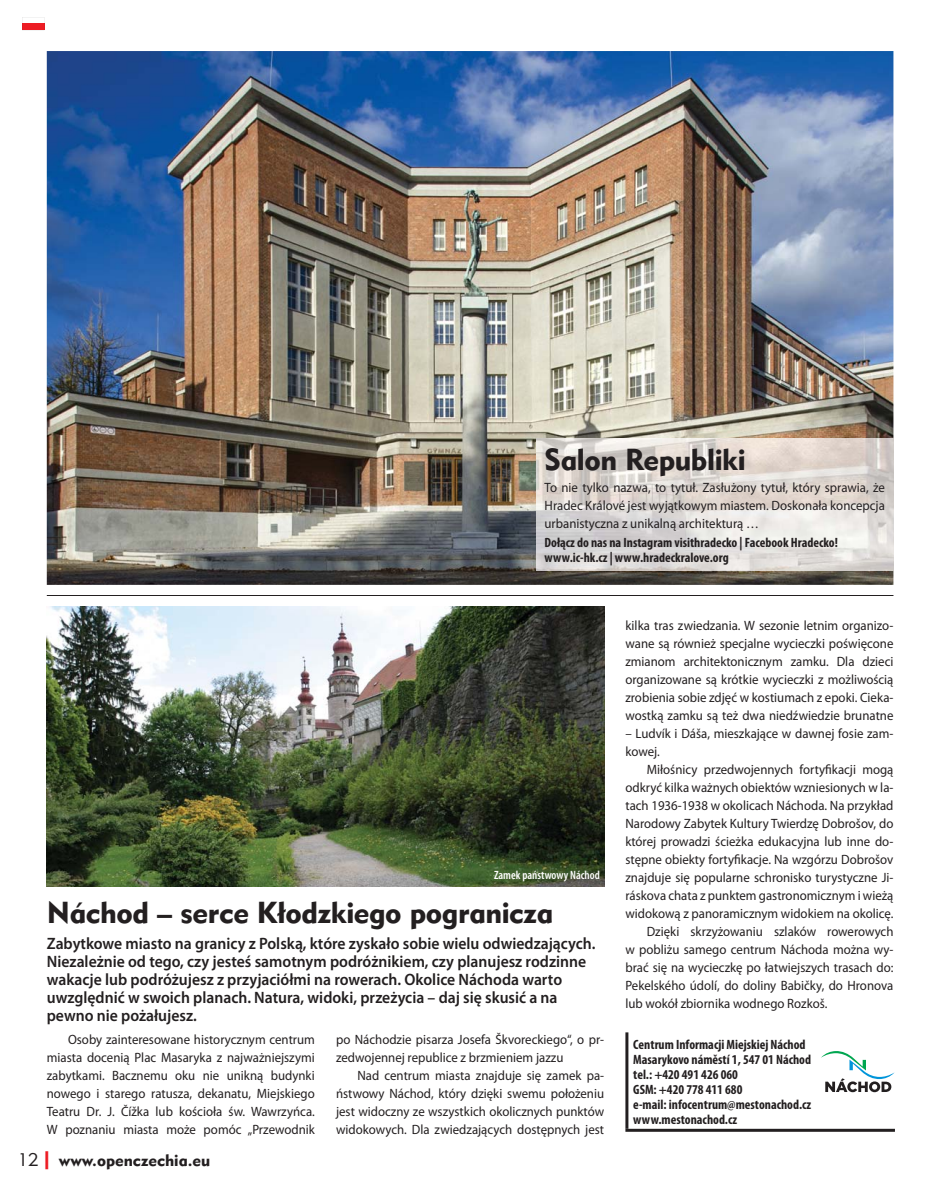
<style>
.page{position:relative;width:936px;height:1191px;background:#fff}
.page>*{position:absolute;margin:0;border:0;box-sizing:border-box;transform-origin:0 0}
.t1{font:30px "Geometric 415 AT Black A";letter-spacing:-.01em;color:#231f20}
.t2{font:600 16.5px/18px "Myriad Pro";color:#231f20;scale:.95 1}
.t3{font:16.5px "Geometric 415 AT Black A";color:#231f20}
.t4{font:13.5px/18px "Myriad Pro";color:#231f20;text-align:justify;scale:.95 1}
.t5{font:700 condensed 13.5px/15px "Myriad Pro";color:#231f20}
.t6{font:600 condensed 12px "Myriad Pro";color:#fff}
.s1{font-family:"Geometric 415 AT Lite A";font-size:18px}
.s2{font-size:18px;color:#ed1c24}
</style>
<div class="page">
<img style="left:47px;top:51px;width:846px;height:534px">
<hr style="left:625px;top:1032px;width:3px;height:96px;background:#231f20">
<hr style="left:625px;top:1128px;width:269px;height:3px;background:#231f20">
<img style="left:536px;top:438px;width:357px;height:132px">
<img style="left:47px;top:606px;width:557px;height:281px">
<svg style="left:821px;top:1051px;width:73px;height:41px"></svg>
<svg style="left:22px;top:17px;width:22px;height:13px"></svg>
<hr style="left:47px;top:595px;width:846px;height:1px;background:#231f20">
<h1 class="t1" style="left:544px;top:448px;width:202px">Salon Republiki</h1>
<p class="t4" style="left:544px;top:479px;width:360px">To nie tylko nazwa, to tytuł. Zasłużony tytuł, który sprawia, że Hradec Králové jest wyjątkowym miastem. Doskonała koncepcja urbanistyczna z unikalną architekturą …</p>
<p class="t5" style="left:544px;top:536px;width:295px">Dołącz do nas na Instagram visithradecko | Facebook Hradecko! www.ic-hk.cz | www.hradeckralove.org</p>
<p class="t6" style="left:494px;top:870px;width:107px">Zamek państwowy Náchod</p>
<h1 class="t1" style="left:47px;top:900px;width:508px">Náchod – serce Kłodzkiego pogranicza</h1>
<p class="t2" style="left:47px;top:936px;width:579px">Zabytkowe miasto na granicy z Polską, które zyskało sobie wielu odwiedzających.<br>Niezależnie od tego, czy jesteś samotnym podróżnikiem, czy planujesz rodzinne wakacje lub podróżujesz z przyjaciółmi na rowerach. Okolice Náchoda warto uwzględnić w swoich planach. Natura, widoki, przeżycia – daj się skusić a na pewno nie pożałujesz.</p>
<p class="t4" style="left:47px;top:1032px;width:284px;text-indent:21px">Osoby zainteresowane historycznym centrum miasta docenią Plac Masaryka z najważniejszymi zabytkami. Bacznemu oku nie unikną budynki nowego i starego ratusza, dekanatu, Miejskiego Teatru Dr. J. Čížka lub kościoła św. Wawrzyńca.<br>W poznaniu miasta może pomóc „Przewodnik</p>
<p class="t4" style="left:336px;top:1032px;width:284px">po Náchodzie pisarza Josefa Škvoreckiego“, o pr&shy;zedwojennej republice z brzmieniem jazzu</p>
<p class="t4" style="left:336px;top:1068px;width:283px;text-indent:21px">Nad centrum miasta znajduje się zamek pa&shy;ństwowy Náchod, który dzięki swemu położeniu jest widoczny ze wszystkich okolicznych punktów widokowych. Dla zwiedzających dostępnych jest</p>
<p class="t3" style="left:18px;top:1154px;width:194px"><span class="s1">12</span><span class="s2">|</span> www.openczechia.eu</p>
<p class="t4" style="left:625px;top:618px;width:283px">kilka tras zwiedzania. W sezonie letnim organizo&shy;wane są również specjalne wycieczki poświęcone zmianom architektonicznym zamku. Dla dzieci organizowane są krótkie wycieczki z możliwością zrobienia sobie zdjęć w kostiumach z epoki. Cieka&shy;wostką zamku są też dwa niedźwiedzie brunatne</p>
<p class="t4" style="left:625px;top:726px;width:283px">– Ludvík i Dáša, mieszkające w dawnej fosie zam&shy;kowej.</p>
<p class="t4" style="left:646px;top:762px;width:261px">Miłośnicy przedwojennych fortyfikacji mogą</p>
<p class="t4" style="left:625px;top:780px;width:283px">odkryć kilka ważnych obiektów wzniesionych w la-</p>
<p class="t4" style="left:625px;top:798px;width:283px">tach 1936-1938 w okolicach Náchoda. Na przykład</p>
<p class="t4" style="left:625px;top:816px;width:283px">Narodowy Zabytek Kultury Twierdzę Dobrošov, do</p>
<p class="t4" style="left:625px;top:834px;width:283px">której prowadzi ścieżka edukacyjna lub inne do-</p>
<p class="t4" style="left:625px;top:852px;width:283px">stępne obiekty fortyfikacje. Na wzgórzu Dobrošov</p>
<p class="t4" style="left:625px;top:870px;width:283px">znajduje się popularne schronisko turystyczne Ji-</p>
<p class="t4" style="left:625px;top:888px;width:284px">ráskova chata z punktem gastronomicznym i wieżą</p>
<p class="t4" style="left:625px;top:906px;width:283px">widokową z panoramicznym widokiem na okolicę.</p>
<p class="t4" style="left:646px;top:924px;width:261px">Dzięki skrzyżowaniu szlaków rowerowych</p>
<p class="t4" style="left:625px;top:942px;width:283px">w pobliżu samego centrum Náchoda można wy-</p>
<p class="t4" style="left:625px;top:960px;width:284px">brać się na wycieczkę po łatwiejszych trasach do:</p>
<p class="t4" style="left:625px;top:978px;width:283px">Pekelského údolí, do doliny Babičky, do Hronova</p>
<p class="t4" style="left:625px;top:996px;width:214px">lub wokół zbiornika wodnego Rozkoš.</p>
<p class="t5" style="left:633px;top:1038px;width:179px">Centrum Informacji Miejskiej Náchod<br>Masarykovo náměstí 1, 547 01 Náchod tel.: +420 491 426 060<br>GSM: +420 778 411 680<br>e-mail: infocentrum@mestonachod.cz www.mestonachod.cz</p>
</div>
